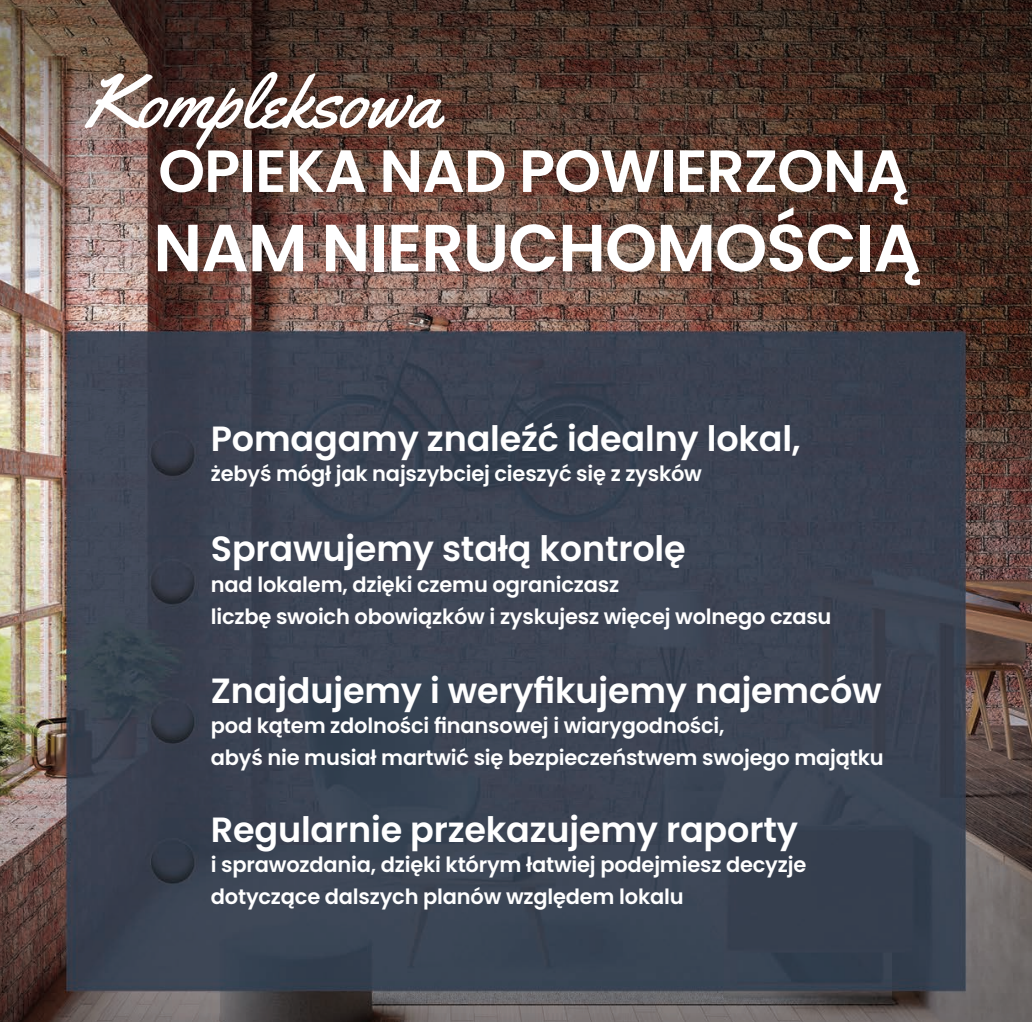
<style>
.page{position:relative;width:1032px;height:1022px;background:#fff}
.page>*{position:absolute;margin:0;border:0;box-sizing:border-box;transform-origin:0 0}
.t1{font:75.25px "Yellowtail";color:#fff}
.t2{font:600 66.5px "Poppins";letter-spacing:-.015em;color:#fff}
.t3{font:600 59.5px "Poppins";letter-spacing:-.015em;color:#fff}
.t4{font:600 35px "Poppins";letter-spacing:-.005em;color:#fff}
.t5{font:600 21px/31.5px "Poppins";letter-spacing:-.01em;color:#fff}
</style>
<div class="page">
<img style="left:0;top:0;width:1032px;height:1022px">
<p class="t1" style="left:84px;top:54px;width:357px">Kompleksowa</p>
<p class="t3" style="left:158px;top:137px;width:752px">OPIEKA NAD POWIERZONĄ</p>
<p class="t2" style="left:153px;top:209px;width:769px">NAM NIERUCHOMOŚCIĄ</p>
<p class="t4" style="left:211px;top:418px;width:591px">Pomagamy znaleźć idealny lokal,</p>
<p class="t5" style="left:211px;top:458px;width:493px">żebyś mógł jak najszybciej cieszyć się z zysków</p>
<p class="t4" style="left:211px;top:529px;width:476px">Sprawujemy stałą kontrolę</p>
<p class="t5" style="left:211px;top:569px;width:622px">nad lokalem, dzięki czemu ograniczasz<br>liczbę swoich obowiązków i zyskujesz więcej wolnego czasu</p>
<p class="t4" style="left:211px;top:670px;width:672px">Znajdujemy i weryfikujemy najemców</p>
<p class="t5" style="left:211px;top:710px;width:515px">pod kątem zdolności finansowej i wiarygodności,</p>
<p class="t5" style="left:211px;top:742px;width:674px">abyś nie musiał martwić się bezpieczeństwem swojego majątku</p>
<p class="t4" style="left:211px;top:809px;width:588px">Regularnie przekazujemy raporty</p>
<p class="t5" style="left:211px;top:849px;width:597px">i sprawozdania, dzięki którym łatwiej podejmiesz decyzje dotyczące dalszych planów względem lokalu</p>
</div>
